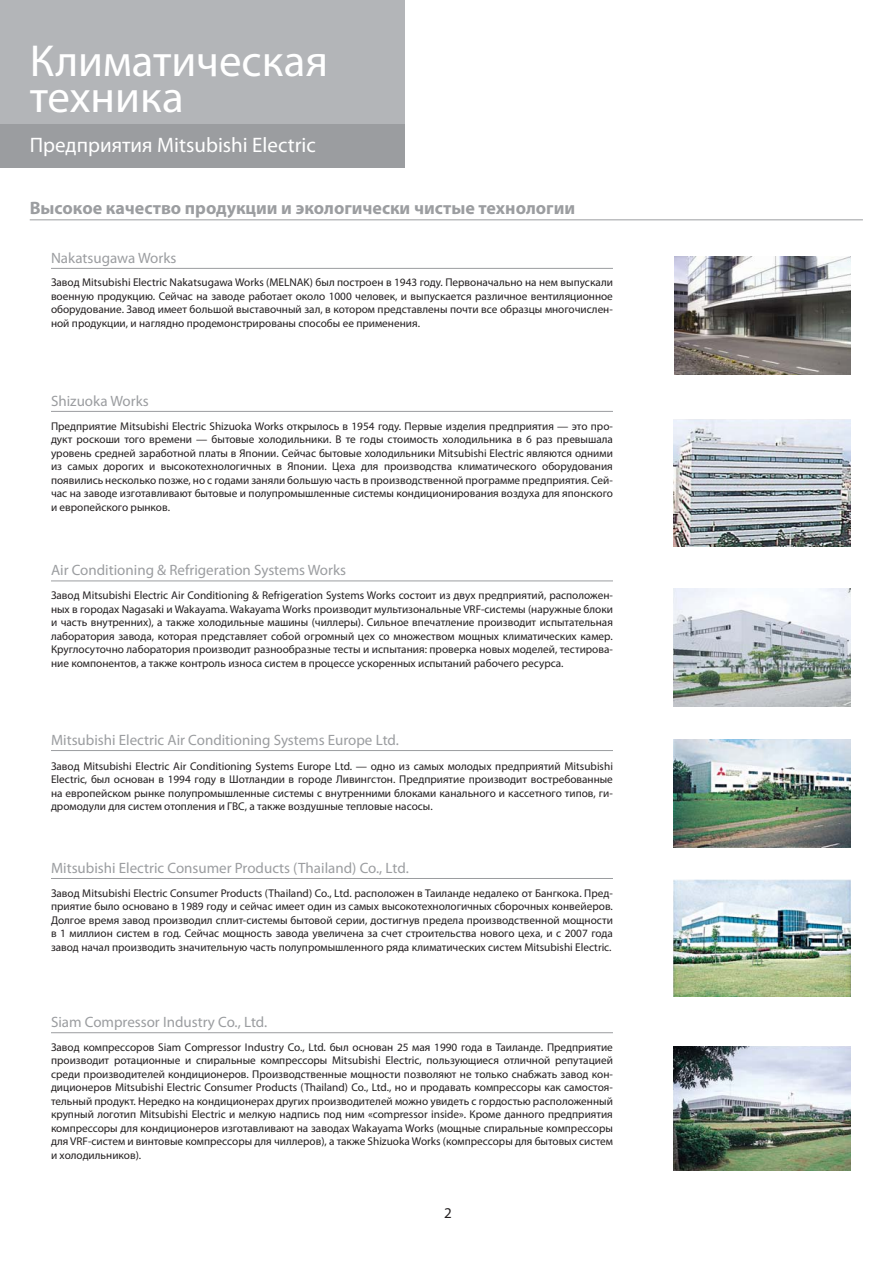
<style>
.page{position:relative;width:893px;height:1263px;background:#fff}
.page>*{position:absolute;margin:0;border:0;box-sizing:border-box;transform-origin:0 0}
.t1{font:45px/36px "Myriad Pro";color:#fff}
.t2{font:21px "Myriad Pro";color:#fff}
.t3{font:700 18px "Myriad Pro";color:#9b9da0}
.t4{font:15px "Myriad Pro";color:#9b9da0}
.t5{font:15px "Myriad Pro";color:#231f20}
.t6{font:11.25px/13.5px "Myriad Pro";color:#231f20;text-align:justify}
</style>
<div class="page">
<div style="left:0;top:24px;width:405px;height:143px;background:#9b9da0"></div>
<div style="left:0;top:0;width:405px;height:124px;background:#b3b5b8"></div>
<hr style="left:30px;top:219px;width:833px;height:1px;background:#9b9da0">
<hr style="left:51px;top:268px;width:562px;height:1px;background:#9b9da0">
<hr style="left:51px;top:411px;width:562px;height:1px;background:#9b9da0">
<hr style="left:51px;top:878px;width:562px;height:1px;background:#9b9da0">
<hr style="left:51px;top:1032px;width:562px;height:1px;background:#9b9da0">
<hr style="left:51px;top:581px;width:562px;height:1px;background:#9b9da0">
<hr style="left:51px;top:750px;width:562px;height:1px;background:#9b9da0">
<img style="left:674px;top:257px;width:176px;height:117px">
<img style="left:673px;top:420px;width:177px;height:126px">
<img style="left:673px;top:739px;width:177px;height:108px">
<img style="left:673px;top:880px;width:177px;height:117px">
<img style="left:673px;top:1046px;width:177px;height:125px">
<img style="left:673px;top:588px;width:177px;height:119px">
<h1 class="t1" style="left:30px;top:46px;width:300px">Климатическая техника</h1>
<h2 class="t2" style="left:30px;top:137px;width:288px">Предприятия Mitsubishi Electric</h2>
<h3 class="t3" style="left:30px;top:201px;width:547px">Высокое качество продукции и экологически чистые технологии</h3>
<h3 class="t4" style="left:51px;top:252px;width:127px">Nakatsugawa Works</h3>
<p class="t6" style="left:51px;top:277px;width:563px">Завод Mitsubishi Electric Nakatsugawa Works (MELNAK) был построен в 1943 году. Первоначально на нем выпускали военную продукцию. Сейчас на заводе работает около 1000 человек, и выпускается различное вентиляционное оборудование. Завод имеет большой выставочный зал, в котором представлены почти все образцы многочислен&shy;ной продукции, и наглядно продемонстрированы способы ее применения.</p>
<h3 class="t4" style="left:51px;top:395px;width:99px">Shizuoka Works</h3>
<p class="t6" style="left:51px;top:420px;width:563px">Предприятие Mitsubishi Electric Shizuoka Works открылось в 1954 году. Первые изделия предприятия — это про&shy;дукт роскоши того времени — бытовые холодильники. В те годы стоимость холодильника в 6 раз превышала уровень средней заработной платы в Японии. Сейчас бытовые холодильники Mitsubishi Electric являются одними из самых дорогих и высокотехнологичных в Японии. Цеха для производства климатического оборудования появились несколько позже, но с годами заняли большую часть в производственной программе предприятия. Сей&shy;час на заводе изготавливают бытовые и полупромышленные системы кондиционирования воздуха для японского и европейского рынков.</p>
<h3 class="t4" style="left:51px;top:564px;width:297px">Air Conditioning &amp; Refrigeration Systems Works</h3>
<p class="t6" style="left:51px;top:589px;width:563px">Завод Mitsubishi Electric Air Conditioning &amp; Refrigeration Systems Works состоит из двух предприятий, расположен&shy;ных в городах Nagasaki и Wakayama. Wakayama Works производит мультизональные VRF-системы (наружные блоки и часть внутренних), а также холодильные машины (чиллеры). Сильное впечатление производит испытательная лаборатория завода, которая представляет собой огромный цех со множеством мощных климатических камер.<br>Круглосуточно лаборатория производит разнообразные тесты и испытания: проверка новых моделей, тестирова&shy;ние компонентов, а также контроль износа систем в процессе ускоренных испытаний рабочего ресурса.</p>
<h3 class="t4" style="left:51px;top:734px;width:349px">Mitsubishi Electric Air Conditioning Systems Europe Ltd.</h3>
<p class="t6" style="left:51px;top:760px;width:563px">Завод Mitsubishi Electric Air Conditioning Systems Europe Ltd. — одно из самых молодых предприятий Mitsubishi Electric, был основан в 1994 году в Шотландии в городе Ливингстон. Предприятие производит востребованные на европейском рынке полупромышленные системы с внутренними блоками канального и кассетного типов, ги&shy;дромодули для систем отопления и ГВС, а также воздушные тепловые насосы.</p>
<h3 class="t4" style="left:51px;top:862px;width:359px">Mitsubishi Electric Consumer Products (Thailand) Co., Ltd.</h3>
<p class="t6" style="left:51px;top:887px;width:563px">Завод Mitsubishi Electric Consumer Products (Thailand) Co., Ltd. расположен в Таиланде недалеко от Бангкока. Пред&shy;приятие было основано в 1989 году и сейчас имеет один из самых высокотехнологичных сборочных конвейеров.<br>Долгое время завод производил сплит-системы бытовой серии, достигнув предела производственной мощности в 1 миллион систем в год. Сейчас мощность завода увеличена за счет строительства нового цеха, и с 2007 года завод начал производить значительную часть полупромышленного ряда климатических систем Mitsubishi Electric.</p>
<h3 class="t4" style="left:51px;top:1016px;width:218px">Siam Compressor Industry Co., Ltd.</h3>
<p class="t6" style="left:51px;top:1041px;width:563px">Завод компрессоров Siam Compressor Industry Co., Ltd. был основан 25 мая 1990 года в Таиланде. Предприятие производит ротационные и спиральные компрессоры Mitsubishi Electric, пользующиеся отличной репутацией среди производителей кондиционеров. Производственные мощности позволяют не только снабжать завод кон&shy;диционеров Mitsubishi Electric Consumer Products (Thailand) Co., Ltd., но и продавать компрессоры как самостоя&shy;тельный продукт. Нередко на кондиционерах других производителей можно увидеть с гордостью расположенный крупный логотип Mitsubishi Electric и мелкую надпись под ним «compressor inside». Кроме данного предприятия компрессоры для кондиционеров изготавливают на заводах Wakayama Works (мощные спиральные компрессоры для VRF-систем и винтовые компрессоры для чиллеров), а также Shizuoka Works (компрессоры для бытовых систем и холодильников).</p>
<h3 class="t5" style="left:444px;top:1207px;width:9px">2</h3>
</div>
